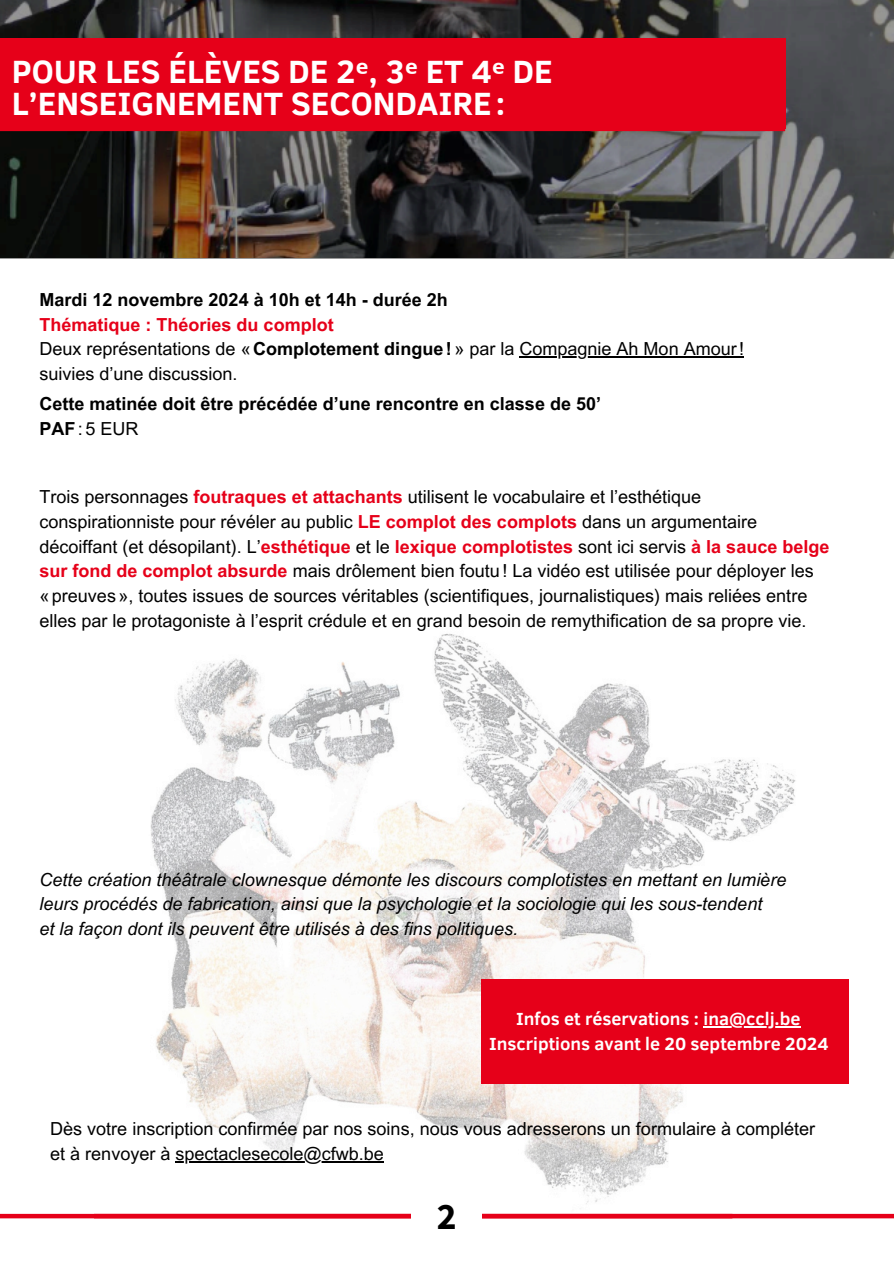
<style>
.page{position:relative;width:894px;height:1264px;background:#fff}
.page>*{position:absolute;margin:0;border:0;box-sizing:border-box;transform-origin:0 0}
.t1{font:700 37.5px "Source Sans Pro";color:#000}
.t2{font:700 33px/32.7px "Clear Sans";color:#fff}
.t3{font:18px/24.8px "Arial MT Pro";color:#000}
.t4{font:italic 18px/24.8px "Arial MT Pro";color:#000}
.t5{font:700 18px/24.8px "Arial MT Pro";color:#000}
.t6{font:700 18px "Clear Sans";color:#fff}
.s1{font-family:"Noto Sans"}
.s2{color:#e60019}
.s3{font-weight:700}
.s4{font-weight:700;color:#e60019}
</style>
<div class="page">
<img style="left:150px;top:634px;width:648px;height:570px">
<svg style="left:0;top:0;width:893px;height:258px;background:#3f3c3b"></svg>
<hr style="left:0;top:127px;width:785px;height:4px;background:#e60019">
<div style="left:94px;top:1213px;width:799px;height:5px;background:#e60019"></div>
<div style="left:0;top:1213px;width:732px;height:5px;background:#e60019"></div>
<div style="left:411px;top:1184px;width:70px;height:58px;background:#fff"></div>
<div style="left:0;top:39px;width:784px;height:90px;background:#e60019"></div>
<div style="left:481px;top:979px;width:367px;height:104px;background:#e60019"></div>
<hr style="left:703px;top:1026px;width:97px;height:1px;background:#fff">
<hr style="left:519px;top:356px;width:225px;height:1px;background:#000">
<hr style="left:175px;top:1161px;width:209px;height:1px;background:#000">
<p class="t2" style="left:12px;top:53px;width:542px">POUR LES ÉLÈVES DE 2<span class="s1">ᵉ</span>, 3<span class="s1">ᵉ</span> ET 4<span class="s1">ᵉ</span> DE<br>L’ENSEIGNEMENT SECONDAIRE:</p>
<p class="t5" style="left:39px;top:290px;width:410px">Mardi 12 novembre 2024 à 10h et 14h - durée 2h<br><span class="s2">Thématique : Théories du complot</span></p>
<p class="t3" style="left:39px;top:339px;width:706px">Deux représentations de «<span class="s3">Complotement dingue!</span> » par la Compagnie Ah Mon Amour!</p>
<p class="t3" style="left:39px;top:364px;width:200px">suivies d’une discussion.</p>
<h2 class="t5" style="left:39px;top:393px;width:563px">Cette matinée doit être précédée d’une rencontre en classe de 50’</h2>
<p class="t3" style="left:39px;top:418px;width:101px"><span class="s3">PAF</span>: 5 EUR</p>
<h2 class="t3" style="left:39px;top:486px;width:791px">Trois personnages <span class="s4">foutraques et attachants</span> utilisent le vocabulaire et l’esthétique conspirationniste pour révéler au public <span class="s4">LE complot des complots</span> dans un argumentaire décoiffant (et désopilant). L’<span class="s4">esthétique</span> et le <span class="s4">lexique complotistes</span> sont ici servis <span class="s4">à la sauce belge sur fond de complot absurde</span> mais drôlement bien foutu! La vidéo est utilisée pour déployer les<br>« preuves », toutes issues de sources véritables (scientifiques, journalistiques) mais reliées entre elles par le protagoniste à l’esprit crédule et en grand besoin de remythification de sa propre vie.</h2>
<p class="t4" style="left:39px;top:869px;width:748px">Cette création théâtrale clownesque démonte les discours complotistes en mettant en lumière leurs procédés de fabrication, ainsi que la psychologie et la sociologie qui les sous-tendent</p>
<p class="t4" style="left:39px;top:918px;width:480px">et la façon dont ils peuvent être utilisés à des fins politiques.</p>
<p class="t6" style="left:516px;top:1005px;width:286px">Infos et réservations : ina@cclj.be</p>
<p class="t6" style="left:489px;top:1030px;width:341px">Inscriptions avant le 20 septembre 2024</p>
<p class="t3" style="left:50px;top:1118px;width:766px">Dès votre inscription confirmée par nos soins, nous vous adresserons un formulaire à compléter et à renvoyer à spectaclesecole@cfwb.be</p>
<h1 class="t1" style="left:437px;top:1192px;width:21px">2</h1>
</div>
